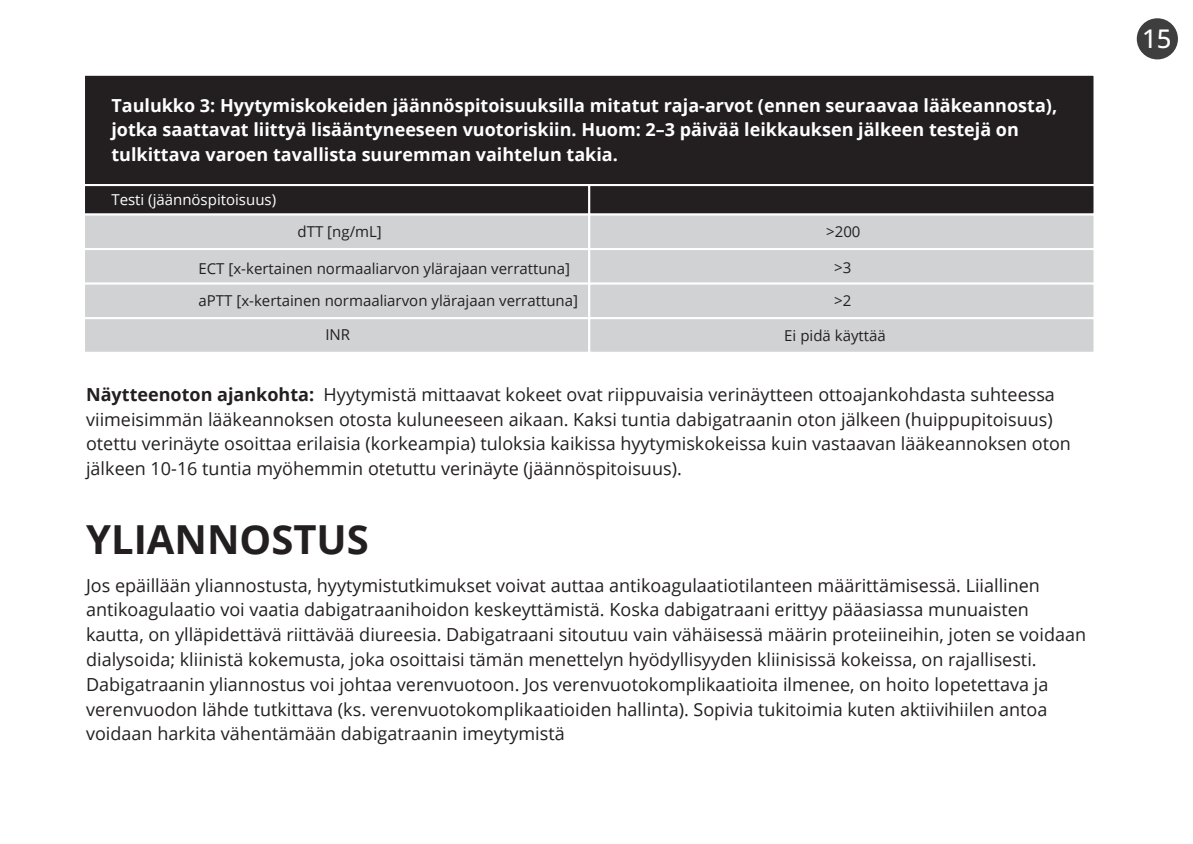
<style>
.page{position:relative;width:1193px;height:844px;background:#fff}
.page>*{position:absolute;margin:0;border:0;box-sizing:border-box;transform-origin:0 0}
.t1{font:700 40px "Open Sans";color:#231f20}
.t2{font:500 25.8px "Open Sans";color:#fff}
.t3{font:18px/24.8px "Open Sans";color:#231f20}
.t4{font:700 18px/24.8px "Open Sans";color:#fff}
.t5{font:15px/31.8px "Open Sans";color:#231f20}
.t6{font:15px "Open Sans";color:#fff}
.t7{font:15px "Open Sans";color:#231f20}
.s1{font-style:inherit}
.s2{font-weight:700}
</style>
<div class="page">
<div style="left:83px;top:74px;width:1012px;height:112px;background:#231f20;border:2px solid #fff"></div>
<div style="left:83px;top:184px;width:507px;height:32px;background:#231f20;border:2px solid #fff"></div>
<div style="left:83px;top:214px;width:507px;height:36px;background:#d1d2d4;border:2px solid #fff"></div>
<div style="left:588px;top:184px;width:507px;height:32px;background:#231f20;border:2px solid #fff"></div>
<div style="left:588px;top:214px;width:507px;height:36px;background:#d1d2d4;border:2px solid #fff"></div>
<div style="left:83px;top:248px;width:507px;height:37px;background:#d1d2d4;border:2px solid #fff"></div>
<div style="left:588px;top:248px;width:507px;height:37px;background:#d1d2d4;border:2px solid #fff"></div>
<div style="left:83px;top:283px;width:507px;height:36px;background:#d1d2d4;border:2px solid #fff"></div>
<div style="left:588px;top:283px;width:507px;height:36px;background:#d1d2d4;border:2px solid #fff"></div>
<div style="left:83px;top:317px;width:507px;height:37px;background:#d1d2d4;border:2px solid #fff"></div>
<div style="left:588px;top:317px;width:507px;height:37px;background:#d1d2d4;border:2px solid #fff"></div>
<div style="left:1136px;top:18px;width:42px;height:41px;background:#3e3e3f;border-radius:50%"></div>
<p class="t4" style="left:111px;top:92px;width:947px">Taulukko 3: Hyytymiskokeiden jäännöspitoisuuksilla mitatut raja-arvot (ennen seuraavaa lääkeannosta), jotka saattavat liittyä lisääntyneeseen vuotoriskiin. Huom: 2–3 päivää leikkauksen jälkeen testejä on tulkittava varoen tavallista suuremman vaihtelun takia.</p>
<p class="t6" style="left:111px;top:189px;width:166px"><span class="s1">Test</span>i <span class="s1">(</span>jäännöspitoisuus<span class="s1">)</span></p>
<p class="t7" style="left:298px;top:221px;width:86px">dTT [ng/mL]</p>
<p class="t7" style="left:826px;top:221px;width:36px">&gt;200</p>
<p class="t5" style="left:198px;top:252px;width:381px"><span class="s1">ECT [x-</span>kertainen normaaliarvon ylärajaan verrattuna<span class="s1">] aPTT [x-</span>kertainen normaaliarvon ylärajaan verrattuna<span class="s1">]</span></p>
<p class="t7" style="left:834px;top:258px;width:19px">&gt;3</p>
<p class="t7" style="left:834px;top:290px;width:19px">&gt;2</p>
<p class="t7" style="left:325px;top:325px;width:26px">INR</p>
<p class="t5" style="left:784px;top:320px;width:103px">Ei pidä käyttää</p>
<p class="t3" style="left:86px;top:381px;width:986px"><span class="s2">Näytteenoton ajankohta:</span> Hyytymistä mittaavat kokeet ovat riippuvaisia verinäytteen ottoajankohdasta suhteessa viimeisimmän lääkeannoksen otosta kuluneeseen aikaan. Kaksi tuntia dabigatraanin oton jälkeen (huippupitoisuus) otettu verinäyte osoittaa erilaisia (korkeampia) tuloksia kaikissa hyytymiskokeissa kuin vastaavan lääkeannoksen oton jälkeen 10-16 tuntia myöhemmin otetuttu verinäyte (jäännöspitoisuus).</p>
<h1 class="t1" style="left:86px;top:511px;width:284px">YLIANNOSTUS</h1>
<p class="t3" style="left:86px;top:572px;width:1001px">Jos epäillään yliannostusta, hyytymistutkimukset voivat auttaa antikoagulaatiotilanteen määrittämisessä. Liiallinen antikoagulaatio voi vaatia dabigatraanihoidon keskeyttämistä. Koska dabigatraani erittyy pääasiassa munuaisten kautta, on ylläpidettävä riittävää diureesia. Dabigatraani sitoutuu vain vähäisessä määrin proteiineihin, joten se voidaan dialysoida; kliinistä kokemusta, joka osoittaisi tämän menettelyn hyödyllisyyden kliinisissä kokeissa, on rajallisesti.<br>Dabigatraanin yliannostus voi johtaa verenvuotoon. Jos verenvuotokomplikaatioita ilmenee, on hoito lopetettava ja verenvuodon lähde tutkittava (ks. verenvuotokomplikaatioiden hallinta). Sopivia tukitoimia kuten aktiivihiilen antoa voidaan harkita vähentämään dabigatraanin imeytymistä</p>
<h2 class="t2" style="left:1142px;top:21px;width:31px">15</h2>
</div>
